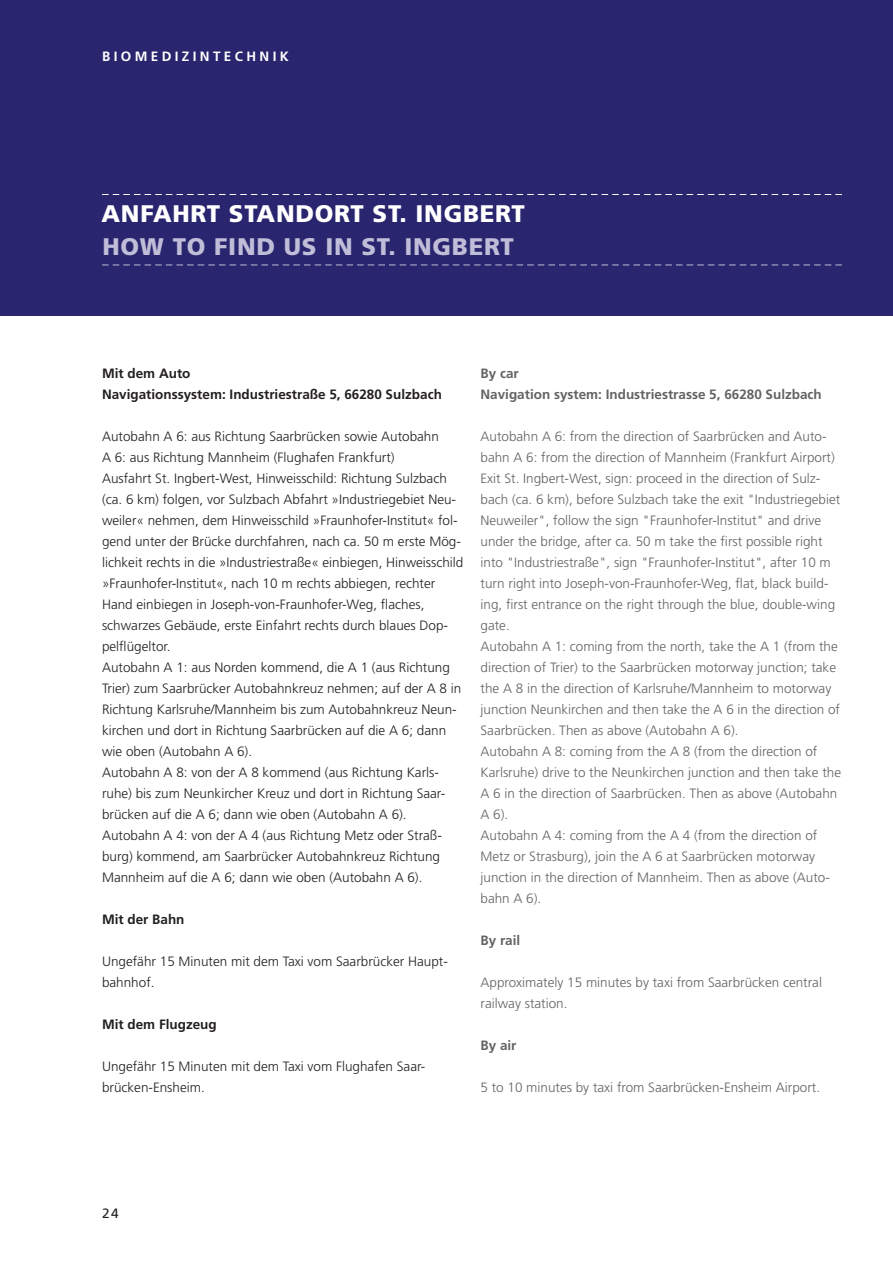
<style>
.page{position:relative;width:893px;height:1263px;background:#fff}
.page>*{position:absolute;margin:0;border:0;box-sizing:border-box;transform-origin:0 0}
.t1{font:900 24px "Frutiger LT Std";letter-spacing:.03em;color:#fff}
.t2{font:900 24px "Frutiger LT Std";letter-spacing:.03em;color:#bfbdd7}
.t3{font:300 13.5px/21px "Frutiger LT Std";color:#636366}
.t4{font:300 13.5px/21px "Frutiger LT Std";color:#231f20}
.t5{font:700 13.5px/21px "Frutiger LT Std";color:#231f20}
.t6{font:700 13.5px/21px "Frutiger LT Std";color:#636366}
.t7{font:700 13.5px "Frutiger LT Std";letter-spacing:.25em;color:#fff}
.t8{font:13.5px "Frutiger LT Std";color:#231f20}
</style>
<div class="page">
<div style="left:0;top:0;width:893px;height:315px;background:#29256e"></div>
<svg style="left:102px;top:194px;width:740px;height:1px"></svg>
<svg style="left:102px;top:264px;width:740px;height:1px"></svg>
<p class="t7" style="left:102px;top:49px;width:188px">Bi omedi zi ntechni k</p>
<h1 class="t1" style="left:102px;top:199px;width:425px">ANFAHRT STANDORT ST. INGBERT</h1>
<h1 class="t2" style="left:102px;top:232px;width:413px">HOW TO FIND US IN ST. INGBERT</h1>
<p class="t5" style="left:102px;top:363px;width:341px">M it dem Auto<br>Navigationssystem: Industriestraße 5, 66280 Sulzbach</p>
<p class="t4" style="left:102px;top:426px;width:363px">Autobahn A 6: aus Richtung Saarbrücken sowie Autobahn<br>A 6: aus Richtung Mannheim (Flughafen Frankfurt)<br>Ausfahrt St. Ingbert-West, Hinweisschild: Richtung Sulzbach (ca. 6 km) folgen, vor Sulzbach Abfahrt »Industriegebiet Neu&shy;weiler« nehmen, dem Hinweisschild »Fraunhofer-Institut« fol&shy;gend unter der Brücke durchfahren, nach ca. 50 m erste Mög&shy;lichkeit rechts in die »Industriestraße« einbiegen, Hinweisschild »Fraunhofer-Institut«, nach 10 m rechts abbiegen, rechter Hand einbiegen in Joseph-von-Fraunhofer-Weg, flaches, schwarzes Gebäude, erste Einfahrt rechts durch blaues Dop&shy;pelflügeltor.<br>Autobahn A 1: aus Norden kommend, die A 1 (aus Richtung Trier) zum Saarbrücker Autobahnkreuz nehmen; auf der A 8 in Richtung Karlsruhe/Mannheim bis zum Autobahnkreuz Neun&shy;kirchen und dort in Richtung Saarbrücken auf die A 6; dann wie oben (Autobahn A 6).<br>Autobahn A 8: von der A 8 kommend (aus Richtung Karls&shy;ruhe) bis zum Neunkircher Kreuz und dort in Richtung Saar&shy;brücken auf die A 6; dann wie oben (Autobahn A 6).<br>Autobahn A 4: von der A 4 (aus Richtung Metz oder Straß&shy;burg) kommend, am Saarbrücker Autobahnkreuz Richtung Mannheim auf die A 6; dann wie oben (Autobahn A 6).</p>
<p class="t5" style="left:102px;top:909px;width:84px">M it der Bahn</p>
<p class="t4" style="left:102px;top:951px;width:347px">Ungefähr 15 Minuten mit dem Taxi vom Saarbrücker Haupt&shy;bahnhof.</p>
<p class="t5" style="left:102px;top:1014px;width:116px">M it dem Flugzeug</p>
<p class="t4" style="left:102px;top:1056px;width:324px">Ungefähr 15 Minuten mit dem Taxi vom Flughafen Saar&shy;brücken-Ensheim.</p>
<p class="t6" style="left:480px;top:363px;width:343px">By car<br>Navigation system: Industriestrasse 5, 66280 Sulzbach</p>
<p class="t3" style="left:480px;top:426px;width:362px">Autobahn A 6: from the direction of Saarbrücken and Auto&shy;bahn A 6: from the direction of Mannheim (Frankfurt Airport)<br>Exit St. Ingbert-West, sign: proceed in the direction of Sulz&shy;bach (ca. 6 km), before Sulzbach take the exit "Industriegebiet Neuweiler", follow the sign "Fraunhofer-Institut" and drive under the bridge, after ca. 50 m take the first possible right into "Industriestraße", sign "Fraunhofer-Institut", after 10 m turn right into Joseph-von-Fraunhofer-Weg, flat, black build&shy;ing, first entrance on the right through the blue, double-wing gate.<br>Autobahn A 1: coming from the north, take the A 1 (from the direction of Trier) to the Saarbrücken motorway junction; take the A 8 in the direction of Karlsruhe/Mannheim to motorway junction Neunkirchen and then take the A 6 in the direction of Saarbrücken. Then as above (Autobahn A 6).<br>Autobahn A 8: coming from the A 8 (from the direction of Karlsruhe) drive to the Neunkirchen junction and then take the A 6 in the direction of Saarbrücken. Then as above (Autobahn A 6).<br>Autobahn A 4: coming from the A 4 (from the direction of Metz or Strasburg), join the A 6 at Saarbrücken motorway junction in the direction of Mannheim. Then as above (Auto&shy;bahn A 6).</p>
<p class="t6" style="left:480px;top:930px;width:41px">By rail</p>
<p class="t3" style="left:480px;top:972px;width:343px">Approximately 15 minutes by taxi from Saarbrücken central railway station.</p>
<p class="t6" style="left:480px;top:1035px;width:38px">By air</p>
<p class="t3" style="left:480px;top:1077px;width:341px">5 to 10 minutes by taxi from Saarbrücken-Ensheim Airport.</p>
<p class="t8" style="left:102px;top:1206px;width:18px">24</p>
</div>
